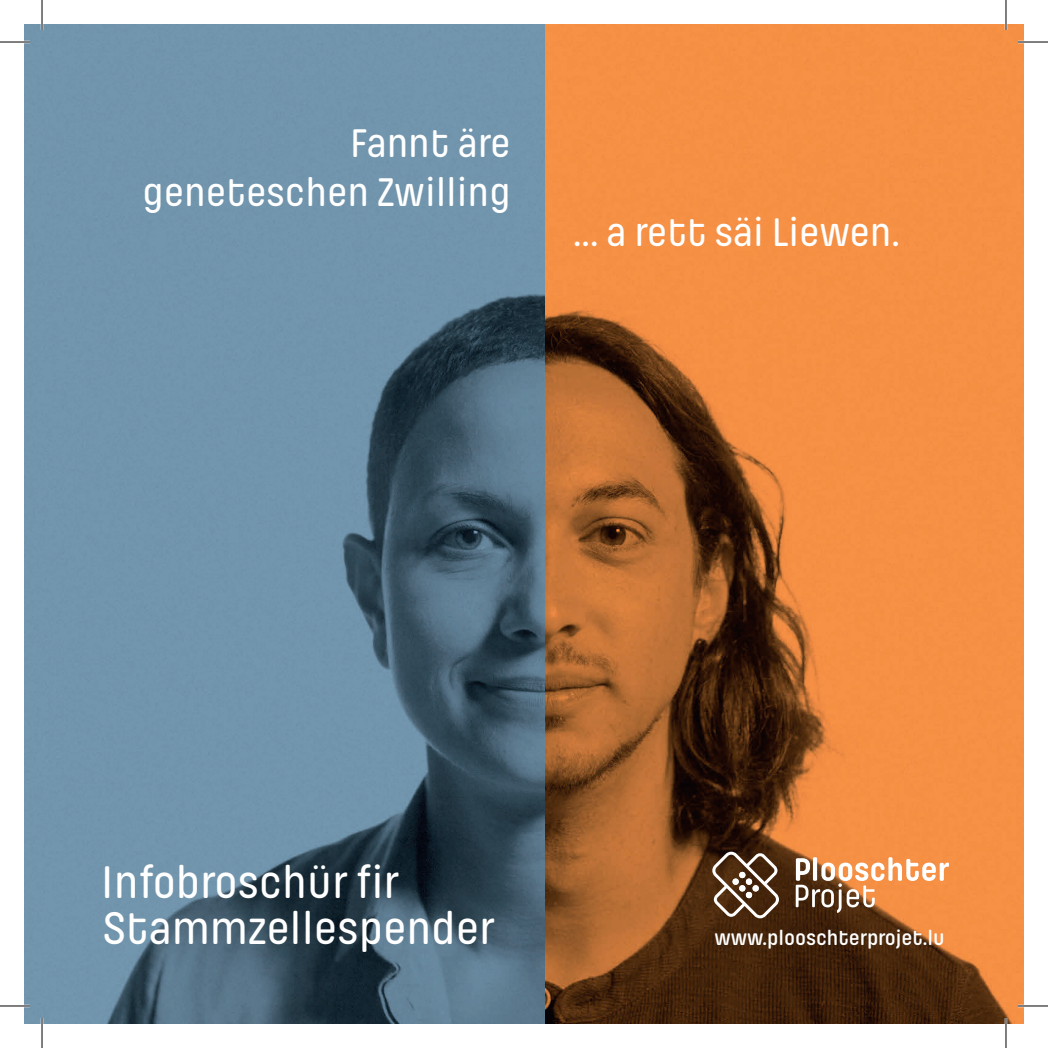
<style>
.page{position:relative;width:1048px;height:1048px;background:#fff}
.page>*{position:absolute;margin:0;border:0;box-sizing:border-box;transform-origin:0 0}
.t1{font:500 47.6px/45.8px "Pilcrow Soft";letter-spacing:-.01em;color:#fff}
.t2{font:500 41.6px/49.8px "Pilcrow Soft";letter-spacing:-.01em;color:#fff;text-align:right}
.t3{font:600 22px "Pilcrow Soft";letter-spacing:-.005em;color:#fff}
</style>
<div class="page">
<img style="left:25px;top:25px;width:520px;height:998px">
<img style="left:545px;top:25px;width:478px;height:998px">
<svg style="left:796px;top:857px;width:153px;height:56px"></svg>
<svg style="left:712px;top:852px;width:67px;height:66px"></svg>
<hr style="left:0;top:41px;width:30px;height:2px;background:#fff">
<hr style="left:1018px;top:41px;width:30px;height:2px;background:#fff">
<hr style="left:0;top:1005px;width:30px;height:2px;background:#fff">
<hr style="left:1018px;top:1005px;width:30px;height:2px;background:#fff">
<hr style="left:41px;top:0;width:2px;height:30px;background:#fff">
<hr style="left:41px;top:1018px;width:2px;height:30px;background:#fff">
<hr style="left:1005px;top:0;width:2px;height:30px;background:#fff">
<hr style="left:1005px;top:1018px;width:2px;height:30px;background:#fff">
<hr style="left:0;top:42px;width:30px;height:1px;background:#000">
<hr style="left:1018px;top:42px;width:30px;height:1px;background:#000">
<hr style="left:0;top:1005px;width:30px;height:1px;background:#000">
<hr style="left:1018px;top:1005px;width:30px;height:1px;background:#000">
<hr style="left:42px;top:0;width:1px;height:30px;background:#000">
<hr style="left:42px;top:1018px;width:1px;height:30px;background:#000">
<hr style="left:1005px;top:0;width:1px;height:30px;background:#000">
<hr style="left:1005px;top:1018px;width:1px;height:30px;background:#000">
<p class="t2" style="left:142px;top:119px;width:370px">Fannt äre geneteschen Zwilling</p>
<p class="t2" style="left:573px;top:208px;width:328px">... a rett säi Liewen.</p>
<p class="t1" style="left:101px;top:861px;width:395px">Infobroschür fir<br>Stammzellespender</p>
<p class="t3" style="left:714px;top:926px;width:232px">www.plooschterprojet.lu</p>
</div>
